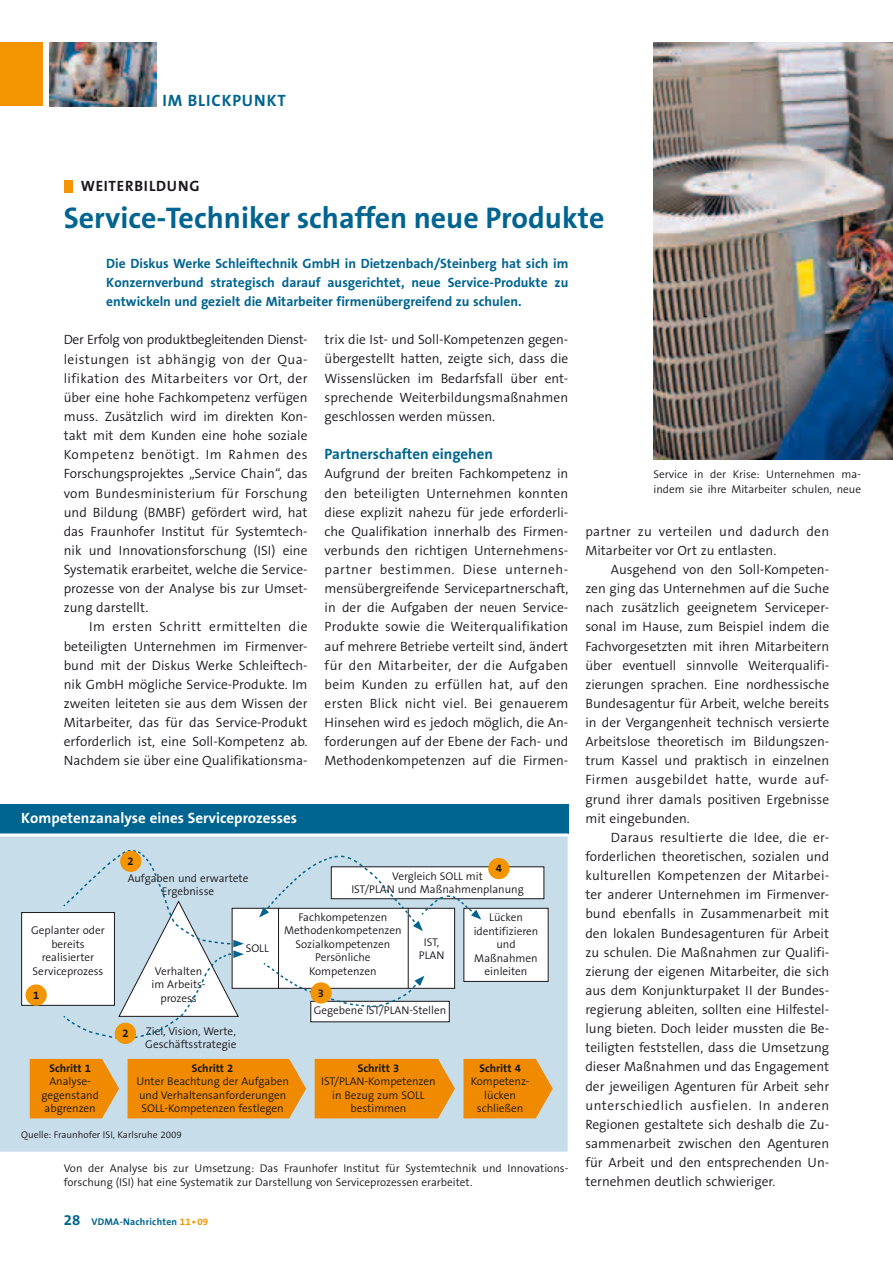
<style>
.page{position:relative;width:893px;height:1263px;background:#fff}
.page>*{position:absolute;margin:0;border:0;box-sizing:border-box;transform-origin:0 0}
.t1{font:700 30px "The Sans B7";color:#006490}
.t2{font:700 16.5px "The Sans B7";letter-spacing:.05em;color:#006490}
.t3{font:700 15px "The Sans B7";color:#fff}
.t4{font:700 15px "The Sans B7";color:#006490}
.t5{font:700 15px "The Sans B7";letter-spacing:.055em;color:#1a171c}
.t6{font:300 13.5px/19.2px "The Sans B4";color:#1a171c;text-align:justify}
.t7{font:700 13.5px/19.2px "The Sans B7";color:#006490;text-align:justify}
.t8{font:300 11.25px/13.5px "The Sans B4";color:#1a171c;text-align:center}
.t9{font:700 11.25px "The Sans B7";color:#1a171c}
.t10{font:300 9.75px "The Sans B4";color:#1a171c}
.t11{font:700 9.75px "The Sans B7";letter-spacing:.025em;color:#006490}
.s1{font-size:15px}
.s2{color:#f29500}
</style>
<div class="page">
<div style="left:0;top:43px;width:43px;height:63px;background:#f29500"></div>
<img style="left:50px;top:43px;width:106px;height:63px">
<img style="left:653px;top:43px;width:240px;height:416px">
<div style="left:64px;top:180px;width:8px;height:12px;background:#f29500"></div>
<div style="left:0;top:831px;width:569px;height:321px;background:#c7dde9"></div>
<div style="left:232px;top:908px;width:223px;height:80px;background:#fff"></div>
<div style="left:0;top:804px;width:568px;height:29px;background:#006490"></div>
<hr style="left:0;top:833px;width:568px;height:3px;background:#fff">
<svg style="left:30px;top:1059px;width:89px;height:59px;background:#ec9115"></svg>
<div style="left:128px;top:1059px;width:178px;height:59px;background:#f08a00"></div>
<div style="left:315px;top:1059px;width:140px;height:59px;background:#f08a00"></div>
<svg style="left:463px;top:1059px;width:90px;height:59px;background:#eb9217"></svg>
<div style="left:22px;top:912px;width:92px;height:93px;background:#fff"></div>
<div style="left:21px;top:912px;width:94px;height:94px;border:1px solid #1a171c"></div>
<div style="left:331px;top:867px;width:213px;height:32px;background:#fff"></div>
<div style="left:331px;top:866px;width:213px;height:33px;border:1px solid #1a171c"></div>
<div style="left:311px;top:1001px;width:138px;height:21px;background:#fff"></div>
<div style="left:464px;top:908px;width:84px;height:73px;background:#fff"></div>
<div style="left:463px;top:908px;width:86px;height:74px;border:1px solid #1a171c"></div>
<div style="left:488px;top:858px;width:21px;height:21px;background:#f29500;border-radius:50%"></div>
<div style="left:26px;top:984px;width:21px;height:22px;background:#f29500;border-radius:50%"></div>
<hr style="left:278px;top:908px;width:1px;height:81px;background:#1a171c">
<hr style="left:408px;top:908px;width:1px;height:81px;background:#1a171c">
<svg style="left:62px;top:849px;width:182px;height:190px"></svg>
<svg style="left:262px;top:962px;width:162px;height:46px"></svg>
<svg style="left:259px;top:855px;width:222px;height:76px"></svg>
<div style="left:310px;top:982px;width:22px;height:21px;background:#f29500;border-radius:50%"></div>
<div style="left:115px;top:1023px;width:21px;height:21px;background:#f29500;border-radius:50%"></div>
<div style="left:120px;top:851px;width:21px;height:21px;background:#f29500;border-radius:50%"></div>
<p class="t2" style="left:163px;top:92px;width:125px">im blickpun kt</p>
<p class="t5" style="left:81px;top:178px;width:108px">Weiterbildung</p>
<h1 class="t1" style="left:64px;top:202px;width:542px">Service-Techniker schaffen neue Produkte</h1>
<p class="t7" style="left:106px;top:254px;width:464px">Die Diskus Werke Schleiftechnik GmbH in Dietzenbach/Steinberg hat sich im Konzernverbund strategisch darauf ausgerichtet, neue Service-Produkte zu entwickeln und gezielt die Mitarbeiter firmenübergreifend zu schulen.</p>
<p class="t6" style="left:64px;top:331px;width:245px">Der Erfolg von produktbegleitenden Dienst&shy;leistungen ist abhängig von der Qua&shy;lifikation des Mitarbeiters vor Ort, der über eine hohe Fachkompetenz verfügen muss. Zusätzlich wird im direkten Kon&shy;takt mit dem Kunden eine hohe soziale Kompetenz benötigt. Im Rahmen des Forschungsprojektes „Service Chain“, das vom Bundesministerium für Forschung und Bildung (BMBF) gefördert wird, hat das Fraunhofer Institut für Systemtech&shy;nik und Innovationsforschung (ISI) eine Systematik erarbeitet, welche die Service&shy;prozesse von der Analyse bis zur Umset&shy;zung darstellt.</p>
<p class="t6" style="left:64px;top:618px;width:245px;text-indent:26px">Im ersten Schritt ermittelten die beteiligten Unternehmen im Firmenver&shy;bund mit der Diskus Werke Schleiftech&shy;nik GmbH mögliche Service-Produkte. Im zweiten leiteten sie aus dem Wissen der Mitarbeiter, das für das Service-Produkt erforderlich ist, eine Soll-Kompetenz ab.<br>Nachdem sie über eine Qualifikationsma-</p>
<p class="t6" style="left:325px;top:331px;width:245px">trix die Ist- und Soll-Kompetenzen gegen&shy;übergestellt hatten, zeigte sich, dass die Wissenslücken im Bedarfsfall über ent&shy;sprechende Weiterbildungsmaßnahmen geschlossen werden müssen.</p>
<p class="t4" style="left:325px;top:446px;width:170px">Partnerschaften eingehen</p>
<p class="t6" style="left:325px;top:465px;width:245px">Aufgrund der breiten Fachkompetenz in den beteiligten Unternehmen konnten diese explizit nahezu für jede erforderli&shy;che Qualifikation innerhalb des Firmen&shy;verbunds den richtigen Unternehmens&shy;partner bestimmen. Diese unterneh&shy;mensübergreifende Servicepartnerschaft, in der die Aufgaben der neuen Service-Produkte sowie die Weiterqualifikation auf mehrere Betriebe verteilt sind, ändert für den Mitarbeiter, der die Aufgaben beim Kunden zu erfüllen hat, auf den ersten Blick nicht viel. Bei genauerem Hinsehen wird es jedoch möglich, die An&shy;forderungen auf der Ebene der Fach- und Methodenkompetenzen auf die Firmen-</p>
<p class="t8" style="left:653px;top:468px;width:209px;line-height:14.2px;text-align:left">Service in der Krise: Unternehmen ma&shy;indem sie ihre Mitarbeiter schulen, neue</p>
<p class="t6" style="left:585px;top:522px;width:245px">partner zu verteilen und dadurch den<br>Mitarbeiter vor Ort zu entlasten.</p>
<p class="t6" style="left:585px;top:560px;width:245px;text-indent:26px">Ausgehend von den Soll-Kompeten&shy;zen ging das Unternehmen auf die Suche nach zusätzlich geeignetem Serviceper&shy;sonal im Hause, zum Beispiel indem die Fachvorgesetzten mit ihren Mitarbeitern über eventuell sinnvolle Weiterqualifi&shy;zierungen sprachen. Eine nordhessische Bundesagentur für Arbeit, welche bereits in der Vergangenheit technisch versierte Arbeitslose theoretisch im Bildungszen&shy;trum Kassel und praktisch in einzelnen Firmen ausgebildet hatte, wurde auf&shy;grund ihrer damals positiven Ergebnisse mit eingebunden.</p>
<p class="t6" style="left:585px;top:828px;width:245px;text-indent:26px">Daraus resultierte die Idee, die er&shy;forderlichen theoretischen, sozialen und kulturellen Kompetenzen der Mitarbei&shy;ter anderer Unternehmen im Firmenver&shy;bund ebenfalls in Zusammenarbeit mit den lokalen Bundesagenturen für Arbeit zu schulen. Die Maßnahmen zur Qualifi&shy;zierung der eigenen Mitarbeiter, die sich aus dem Konjunkturpaket II der Bundes&shy;regierung ableiten, sollten eine Hilfestel&shy;lung bieten. Doch leider mussten die Be&shy;teiligten feststellen, dass die Umsetzung dieser Maßnahmen und das Engagement der jeweiligen Agenturen für Arbeit sehr unterschiedlich ausfielen. In anderen Regionen gestaltete sich deshalb die Zu&shy;sammenarbeit zwischen den Agenturen für Arbeit und den entsprechenden Un&shy;ternehmen deutlich schwieriger.</p>
<p class="t3" style="left:21px;top:810px;width:277px">Kompetenzanalyse eines Serviceprozesses</p>
<p class="t9" style="left:128px;top:855px;width:8px">2</p>
<p class="t9" style="left:496px;top:862px;width:8px">4</p>
<p class="t8" style="left:351px;top:870px;width:174px">Vergleich SOLL mit<br>IST/PLAN und Maßnahmenplanung</p>
<p class="t8" style="left:128px;top:872px;width:122px">Aufgaben und erwartete<br>Ergebnisse</p>
<p class="t8" style="left:284px;top:910px;width:119px">Fachkompetenzen<br>Methodenkompetenzen<br>Sozialkompetenzen<br>Persönliche<br>Kompetenzen</p>
<p class="t8" style="left:474px;top:911px;width:66px">Lücken identifizieren und<br>Maßnahmen einleiten</p>
<p class="t8" style="left:31px;top:924px;width:75px">Geplanter oder bereits realisierter<br>Serviceprozess</p>
<p class="t8" style="left:246px;top:942px;width:25px">SOLL</p>
<p class="t8" style="left:419px;top:936px;width:27px">IST,<br>PLAN</p>
<p class="t8" style="left:152px;top:965px;width:56px">Verhalten im Arbeits&shy;prozess</p>
<p class="t9" style="left:318px;top:987px;width:8px">3</p>
<p class="t9" style="left:33px;top:989px;width:8px">1</p>
<p class="t8" style="left:314px;top:1004px;width:134px">Gegebene IST/PLAN-Stellen</p>
<p class="t8" style="left:145px;top:1025px;width:93px;text-align:left">Ziel, Vision, Werte,<br>Geschäftsstrategie</p>
<p class="t9" style="left:122px;top:1027px;width:8px">2</p>
<p class="t9" style="left:358px;top:1062px;width:43px">Schritt 3</p>
<p class="t8" style="left:321px;top:1075px;width:116px">IST/PLAN-Kompetenzen in Bezug zum SOLL bestimmen</p>
<p class="t9" style="left:479px;top:1062px;width:43px">Schritt 4</p>
<p class="t8" style="left:471px;top:1075px;width:60px">Kompetenz&shy;lücken schließen</p>
<p class="t9" style="left:49px;top:1062px;width:43px">Schritt 1</p>
<p class="t8" style="left:41px;top:1075px;width:59px">Analyse&shy;gegenstand abgrenzen</p>
<p class="t9" style="left:192px;top:1062px;width:43px">Schritt 2</p>
<p class="t8" style="left:136px;top:1075px;width:154px;text-align:left">Unter Beachtung der Aufgaben und Verhaltensanforderungen<br>SOLL-Kompetenzen festlegen</p>
<p class="t10" style="left:21px;top:1130px;width:162px">Quelle: Fraunhofer ISI, Karlsruhe 2009</p>
<p class="t8" style="left:64px;top:1162px;width:505px;line-height:14.2px;text-align:left">Von der Analyse bis zur Umsetzung: Das Fraunhofer Institut für Systemtechnik und Innovations&shy;forschung (ISI) hat eine Systematik zur Darstellung von Serviceprozessen erarbeitet.</p>
<p class="t11" style="left:64px;top:1216px;width:146px"><span class="s1">28</span> VDMA-Nachrichten <span class="s2">11•09</span></p>
</div>
